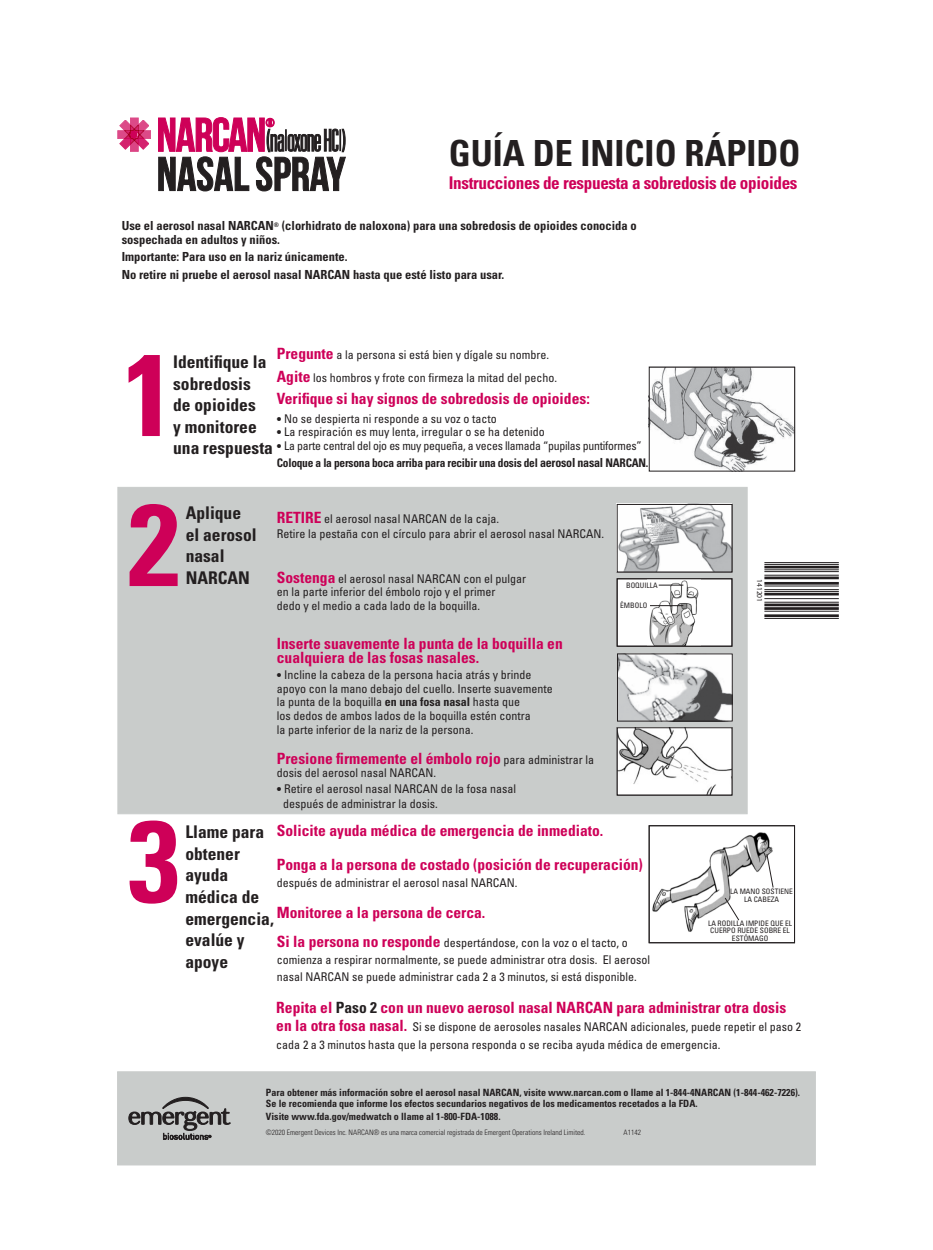
<style>
.page{position:relative;width:933px;height:1250px;background:#fff}
.page>*{position:absolute;margin:0;border:0;box-sizing:border-box;transform-origin:0 0}
.Paragraph_Style3{font:700 condensed 116px "Univers LT Std";color:#ce0058}
.Paragraph_Style1{font:700 condensed 36px "Univers LT Std";color:#231f20}
.Paragraph_Style1-2{font:700 condensed 17.5px/21.6px "Univers LT Std";color:#231f20}
.Paragraph_Style1-3{font:700 condensed 17.5px "Univers LT Std";letter-spacing:-.02em;color:#ce0058}
.Paragraph_Style1-4{font:700 condensed 15.5px/14.2px "Univers LT Std";color:#ce0058}
.Paragraph_Style1-5{font:700 condensed 12.5px/13.8px "Univers LT Std";color:#231f20}
.Paragraph_Style1-6{font:condensed 12px/13.8px "Univers LT Std";color:#231f20}
.Paragraph_Style3-2{font:condensed 12px/14.2px "Univers LT Std";color:#231f20}
.Paragraph_Style1-7{font:condensed 12px "Univers LT Std";letter-spacing:-.02em;color:#231f20}
.Paragraph_Style1-8{font:700 condensed 11.88px "Univers LT Std";letter-spacing:-.02em;color:#231f20;scale:.96 1}
.Paragraph_Style1-9{font:700 condensed 10px "Univers LT Std";color:#231f20}
.Paragraph_Style1-10{font:300 condensed 7.5px "Univers LT Std";color:#231f20}
.Paragraph_Style1-11{font:condensed 7.5px/7.5px "Univers LT Std";color:#231f20;text-align:center}
.Paragraph_Style4{font:condensed 7.5px "Univers LT Std";color:#231f20}
.Paragraph_Style1-12{font:7.5px "Myriad Pro";color:#231f20}
.s1{font-weight:700;font-size:15.5px;color:#ce0058}
.s2{font-weight:700;font-size:11px}
.s3{font-size:12.5px}
.s4{font-weight:700}
.s5{font-weight:400;font-size:12px;color:#231f20}
.s6{color:#231f20}
</style>
<div class="page">
<div style="left:118px;top:487px;width:629px;height:326px;background:#c9cccb"></div>
<img style="left:616px;top:503px;width:115px;height:68px">
<div style="left:617px;top:504px;width:115px;height:68px;border:1px solid #231f20"></div>
<div style="left:617px;top:578px;width:115px;height:68px;background:#fff"></div>
<img style="left:649px;top:580px;width:50px;height:64px">
<div style="left:617px;top:578px;width:115px;height:68px;border:1px solid #231f20"></div>
<hr style="left:650px;top:605px;width:33px;height:1px;background:#231f20">
<svg style="left:658px;top:584px;width:25px;height:1px"></svg>
<img style="left:619px;top:729px;width:111px;height:64px">
<div style="left:617px;top:727px;width:115px;height:68px;border:1px solid #231f20"></div>
<img style="left:619px;top:655px;width:111px;height:64px">
<div style="left:617px;top:653px;width:115px;height:68px;border:1px solid #231f20"></div>
<hr style="left:764px;top:562px;width:74px;height:1px;background:#231f20">
<hr style="left:764px;top:564px;width:74px;height:1px;background:#231f20">
<hr style="left:764px;top:565px;width:74px;height:3px;background:#231f20">
<hr style="left:764px;top:569px;width:74px;height:1px;background:#231f20">
<hr style="left:764px;top:571px;width:74px;height:1px;background:#231f20">
<hr style="left:764px;top:574px;width:74px;height:1px;background:#231f20">
<hr style="left:764px;top:576px;width:74px;height:3px;background:#231f20">
<hr style="left:764px;top:582px;width:74px;height:2px;background:#231f20">
<hr style="left:764px;top:585px;width:74px;height:1px;background:#231f20">
<hr style="left:764px;top:589px;width:74px;height:1px;background:#231f20">
<hr style="left:764px;top:591px;width:74px;height:1px;background:#231f20">
<hr style="left:764px;top:592px;width:74px;height:3px;background:#231f20">
<hr style="left:764px;top:598px;width:74px;height:1px;background:#231f20">
<hr style="left:764px;top:601px;width:74px;height:1px;background:#231f20">
<hr style="left:764px;top:603px;width:74px;height:3px;background:#231f20">
<hr style="left:764px;top:607px;width:74px;height:3px;background:#231f20">
<hr style="left:764px;top:610px;width:74px;height:1px;background:#231f20">
<hr style="left:764px;top:614px;width:74px;height:3px;background:#231f20">
<hr style="left:764px;top:618px;width:74px;height:1px;background:#231f20">
<div style="left:118px;top:1071px;width:697px;height:93px;background:#c9cccb;border:1px solid #c9cccb"></div>
<svg style="left:129px;top:1097px;width:101px;height:42px"></svg>
<img style="left:651px;top:369px;width:142px;height:100px">
<div style="left:649px;top:367px;width:146px;height:104px;border:1px solid #231f20"></div>
<img style="left:652px;top:832px;width:121px;height:100px">
<div style="left:649px;top:825px;width:146px;height:118px;border:1px solid #231f20"></div>
<svg style="left:766px;top:853px;width:8px;height:35px"></svg>
<svg style="left:724px;top:897px;width:15px;height:23px"></svg>
<svg style="left:158px;top:118px;width:187px;height:73px"></svg>
<svg style="left:118px;top:118px;width:33px;height:33px"></svg>
<p class="Paragraph_Style1" style="left:449px;top:131px;width:353px">GUÍA DE INICIO RÁPIDO</p>
<p class="Paragraph_Style1-3" style="left:449px;top:172px;width:350px">Instrucciones de respuesta a sobredosis de opioides</p>
<p class="Paragraph_Style1-5" style="left:122px;top:219px;width:516px">Use el aerosol nasal NARCAN<sup>®</sup> (clorhidrato de naloxona) para una sobredosis de opioides conocida o sospechada en adultos y niños.</p>
<p class="Paragraph_Style1-5" style="left:122px;top:250px;width:227px">Importante: Para uso en la nariz únicamente.</p>
<p class="Paragraph_Style1-5" style="left:122px;top:268px;width:384px">No retire ni pruebe el aerosol nasal NARCAN hasta que esté listo para usar.</p>
<p class="Paragraph_Style3" style="left:123px;top:323px;width:53px">1</p>
<p class="Paragraph_Style1-6" style="left:277px;top:347px;width:274px"><span class="s1">Pregunte</span> a la persona si está bien y dígale su nombre.</p>
<p class="Paragraph_Style1-6" style="left:277px;top:370px;width:282px"><span class="s1">Agite</span> los hombros y frote con firmeza la mitad del pecho.</p>
<p class="Paragraph_Style1-4" style="left:277px;top:391px;width:314px">Verifique si hay signos de sobredosis de opioides:</p>
<p class="Paragraph_Style1-6" style="left:277px;top:412px;width:221px"><span class="s2">•</span> No se despierta ni responde a su voz o tacto</p>
<p class="Paragraph_Style1-6" style="left:277px;top:425px;width:269px"><span class="s2">•</span> La respiración es muy lenta, irregular o se ha detenido</p>
<p class="Paragraph_Style1-7" style="left:277px;top:438px;width:366px"><span class="s2">•</span> La parte central del ojo es muy pequeña, a veces llamada “pupilas puntiformes”</p>
<p class="Paragraph_Style1-8" style="left:277px;top:456px;width:388px">Coloque a la persona boca arriba para recibir una dosis del <span class="s3">aerosol nasal</span> NARCAN.</p>
<p class="Paragraph_Style1-2" style="left:173px;top:351px;width:101px">Identifique la sobredosis<br>de opioides<br>y monitoree una respuesta</p>
<p class="Paragraph_Style3" style="left:128px;top:473px;width:53px">2</p>
<p class="Paragraph_Style1-2" style="left:186px;top:502px;width:72px">Aplique el aerosol nasal<br>NARCAN</p>
<p class="Paragraph_Style1-6" style="left:277px;top:512px;width:224px"><span class="s1">RETIRE</span> el aerosol nasal NARCAN de la caja.</p>
<p class="Paragraph_Style1-6" style="left:277px;top:526px;width:329px">Retire la pestaña con el círculo para abrir el aerosol nasal NARCAN.</p>
<p class="Paragraph_Style1-6" style="left:277px;top:571px;width:251px"><span class="s1">Sostenga</span> el aerosol nasal NARCAN con el pulgar en la parte inferior del émbolo rojo y el primer<br>dedo y el medio a cada lado de la boquilla.</p>
<p class="Paragraph_Style1-4" style="left:277px;top:636px;width:287px">Inserte suavemente la punta de la boquilla en cualquiera de las fosas nasales.</p>
<p class="Paragraph_Style1-6" style="left:277px;top:667px;width:277px"><span class="s2">•</span> Incline la cabeza de la persona hacia atrás y brinde apoyo con la mano debajo del cuello. Inserte suavemente la punta de la boquilla <span class="s4">en una fosa nasal</span> hasta que<br>los dedos de ambos lados de la boquilla estén contra<br>la parte inferior de la nariz de la persona.</p>
<p class="Paragraph_Style1-4" style="left:277px;top:750px;width:319px">Presione firmemente el émbolo rojo <span class="s5">para administrar la</span></p>
<p class="Paragraph_Style1-6" style="left:277px;top:766px;width:161px">dosis del aerosol nasal NARCAN.</p>
<p class="Paragraph_Style3-2" style="left:283px;top:781px;width:234px;text-indent:-6px"><span class="s2">•</span> Retire el aerosol nasal NARCAN de la fosa nasal después de administrar la dosis.</p>
<p class="Paragraph_Style4" style="left:626px;top:580px;width:33px">BOQUILLA</p>
<p class="Paragraph_Style4" style="left:620px;top:601px;width:29px">ÉMBOLO</p>
<p class="Paragraph_Style1-12" style="left:764px;top:579px;width:25px;rotate:90deg">141201</p>
<p class="Paragraph_Style3" style="left:128px;top:790px;width:53px">3</p>
<p class="Paragraph_Style1-4" style="left:277px;top:823px;width:328px">Solicite ayuda médica de emergencia de inmediato.</p>
<p class="Paragraph_Style1-4" style="left:277px;top:857px;width:367px">Ponga a la persona de costado (posición de recuperación)</p>
<p class="Paragraph_Style1-6" style="left:277px;top:875px;width:242px">después de administrar el aerosol nasal NARCAN.</p>
<p class="Paragraph_Style1-4" style="left:277px;top:905px;width:210px">Monitoree a la persona de cerca.</p>
<p class="Paragraph_Style1-6" style="left:277px;top:933px;width:375px;line-height:17.2px"><span class="s1">Si la persona no responde</span> despertándose, con la voz o el tacto, o comienza a respirar normalmente, se puede administrar otra dosis. El aerosol nasal NARCAN se puede administrar cada 2 a 3 minutos, si está disponible.</p>
<p class="Paragraph_Style1-4" style="left:276px;top:999px;width:511px">Repita el <span class="s6">Paso 2</span> con un nuevo aerosol nasal NARCAN para administrar otra dosis</p>
<p class="Paragraph_Style1-6" style="left:276px;top:1017px;width:526px;line-height:18px"><span class="s1">en la otra fosa nasal.</span> Si se dispone de aerosoles nasales NARCAN adicionales, puede repetir el paso 2 cada 2 a 3 minutos hasta que la persona responda o se reciba ayuda médica de emergencia.</p>
<p class="Paragraph_Style1-2" style="left:185px;top:821px;width:90px">Llame para obtener ayuda médica de emergencia, evalúe y apoye</p>
<p class="Paragraph_Style1-11" style="left:730px;top:887px;width:64px">LA MANO SOSTIENE<br>LA CABEZA</p>
<p class="Paragraph_Style1-11" style="left:708px;top:919px;width:86px">LA RODILLA IMPIDE QUE EL<br>CUERPO RUEDE SOBRE EL<br>ESTÓMAGO</p>
<p class="Paragraph_Style1-9" style="left:266px;top:1085px;width:535px">Para obtener más información sobre el aerosol nasal NARCAN, visite www.narcan.com o llame al 1-844-4NARCAN (1-844-462-7226).</p>
<p class="Paragraph_Style1-9" style="left:266px;top:1097px;width:433px">Se le recomienda que informe los efectos secundarios negativos de los medicamentos recetados a la FDA.</p>
<p class="Paragraph_Style1-9" style="left:266px;top:1110px;width:236px">Visite www.fda.gov/medwatch o llame al 1-800-FDA-1088.</p>
<p class="Paragraph_Style1-10" style="left:266px;top:1127px;width:321px">©2020 Emergent Devices Inc. NARCAN® es una marca comercial registrada de Emergent Operations Ireland Limited.</p>
<p class="Paragraph_Style1-10" style="left:623px;top:1127px;width:19px">A1142</p>
</div>
